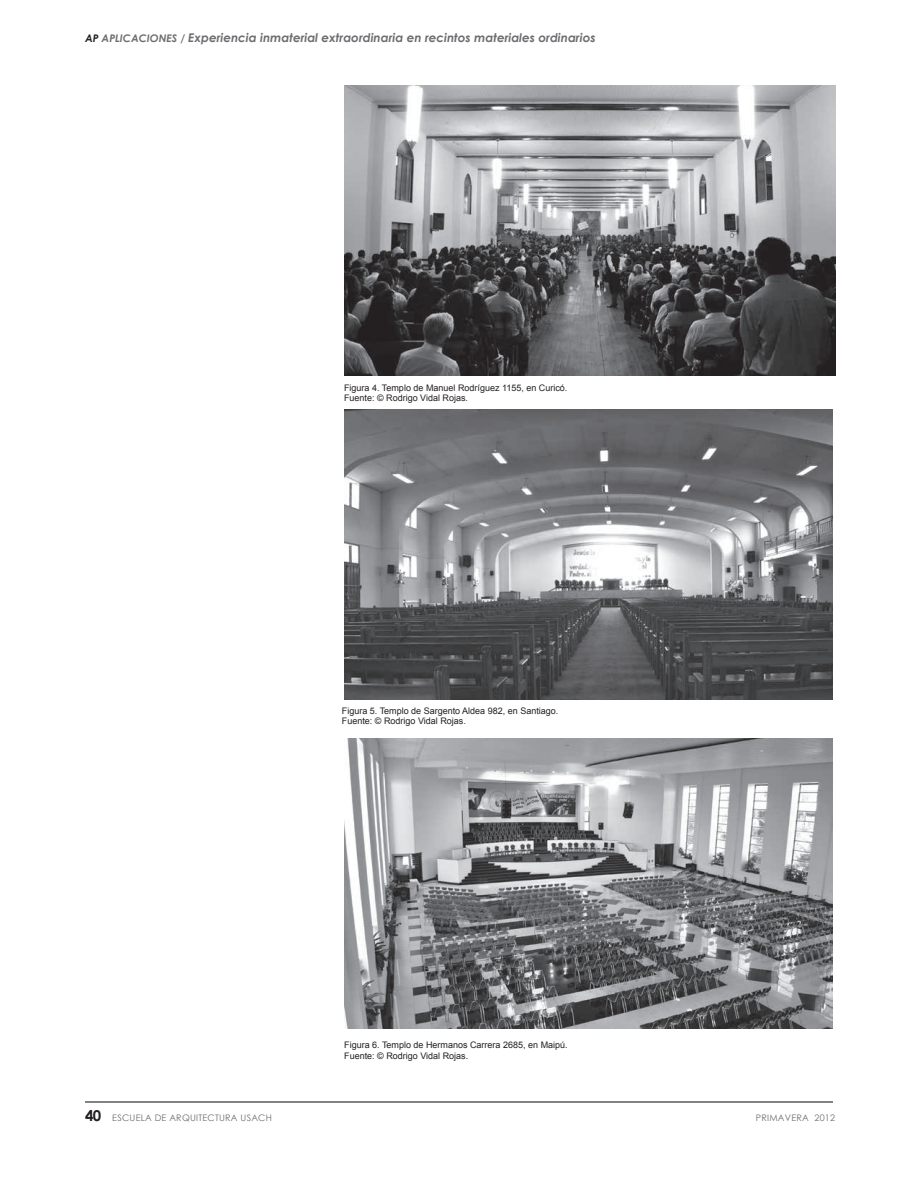
<style>
.page{position:relative;width:918px;height:1188px;background:#fff}
.page>*{position:absolute;margin:0;border:0;box-sizing:border-box;transform-origin:0 0}
.t1{font:italic 700 12px "Century Gothic";color:#6c6d70}
.t2{font:9px/10.8px "Arial";color:#231f20}
.t3{font:9px "Century Gothic";letter-spacing:.025em;color:#6c6d70}
.s1{font-size:10.5px;color:#231f20}
.s2{font-size:10.5px}
.s3{font-weight:700;font-size:15px;color:#231f20}
</style>
<div class="page">
<hr style="left:85px;top:1101px;width:748px;height:2px;background:#808285">
<img style="left:344px;top:85px;width:491px;height:291px">
<img style="left:344px;top:409px;width:489px;height:291px">
<img style="left:344px;top:738px;width:489px;height:291px">
<h1 class="t1" style="left:85px;top:29px;width:512px"><span class="s1">AP</span> <span class="s2">APLICACIONES /</span> Experiencia inmaterial extraordinaria en recintos materiales ordinarios</h1>
<p class="t2" style="left:344px;top:382px;width:225px">Figura 4. Templo de Manuel Rodríguez 1155, en Curicó.<br>Fuente: © Rodrigo Vidal Rojas.</p>
<p class="t2" style="left:342px;top:705px;width:218px">Figura 5. Templo de Sargento Aldea 982, en Santiago.<br>Fuente: © Rodrigo Vidal Rojas.</p>
<p class="t2" style="left:344px;top:1040px;width:225px">Figura 6. Templo de Hermanos Carrera 2685, en Maipú.<br>Fuente: © Rodrigo Vidal Rojas.</p>
<p class="t3" style="left:85px;top:1112px;width:188px"><span class="s3">40</span> ESCUELA DE ARQUITECTURA USACH</p>
<p class="t3" style="left:756px;top:1112px;width:81px">PRIMAVERA 2012</p>
</div>
